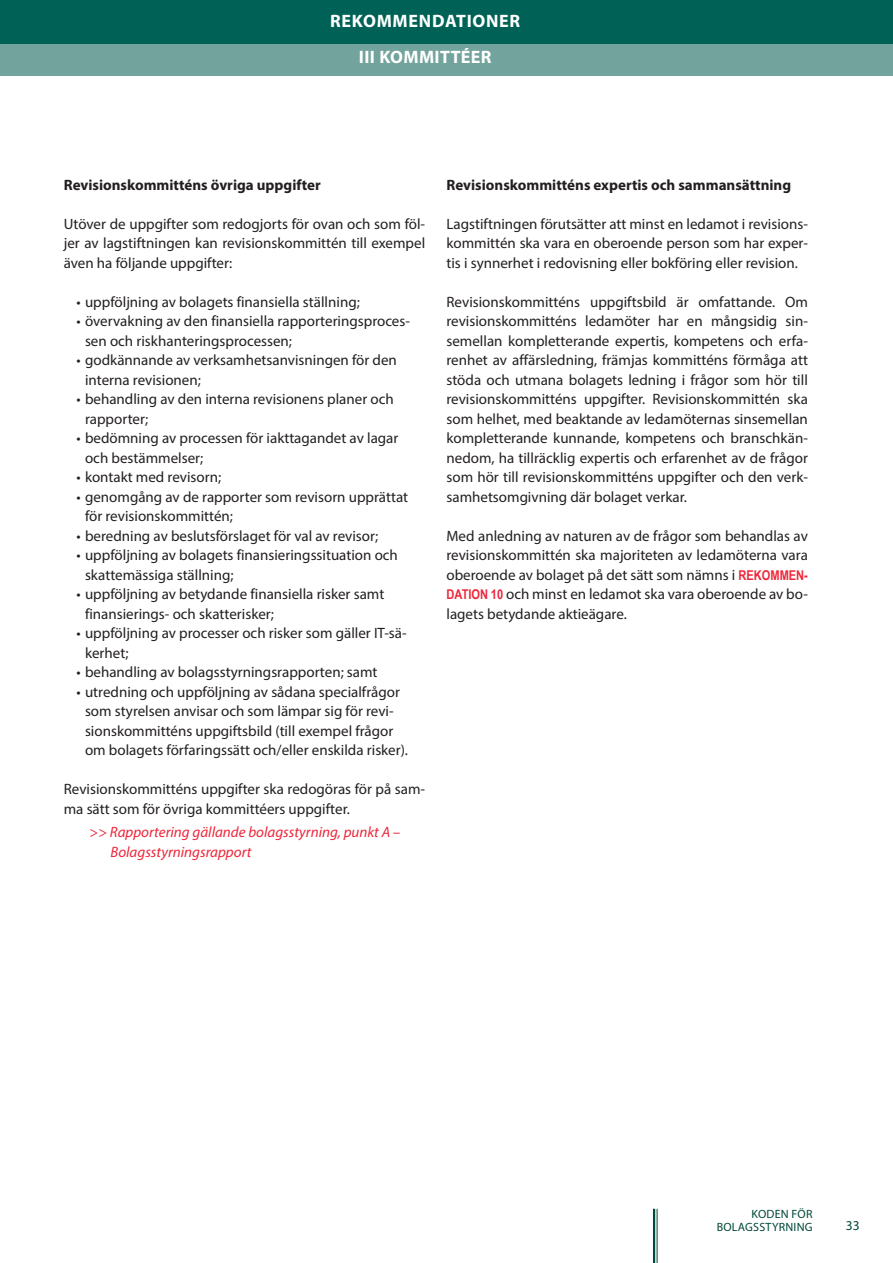
<style>
.page{position:relative;width:893px;height:1263px;background:#fff}
.page>*{position:absolute;margin:0;border:0;box-sizing:border-box;transform-origin:0 0}
.t1{font:700 18px "Myriad Pro";letter-spacing:.03em;color:#fff}
.Leipäteksti{font:15px/19.5px "Myriad Pro";color:#231f20}
.Leipäteksti-2{font:700 15px "Myriad Pro";color:#231f20}
.leipätekstin_nostosu{font:italic 15px/19.5px "Myriad Pro";color:#ee2539}
.t2{font:13.5px "Myriad Pro";color:#004839}
.t3{font:12px/13.5px "Myriad Pro";letter-spacing:.02em;color:#004839;text-align:right}
.s1{font-family:"Arial Narrow";font-weight:700;font-size:13.5px;color:#ee2539}
</style>
<div class="page">
<div style="left:0;top:34px;width:893px;height:42px;background:#72a39c"></div>
<div style="left:0;top:0;width:893px;height:43px;background:#006256"></div>
<hr style="left:653px;top:1209px;width:2px;height:54px;background:#004839">
<hr style="left:657px;top:1209px;width:1px;height:54px;background:#004839">
<p class="t1" style="left:330px;top:9px;width:192px">REKOMMENDATIONER</p>
<p class="t1" style="left:359px;top:46px;width:134px">III KOMMITTÉER</p>
<p class="Leipäteksti-2" style="left:64px;top:175px;width:259px">Revisionskommitténs övriga uppgifter</p>
<p class="Leipäteksti" style="left:64px;top:214px;width:363px;text-align:justify">Utöver de uppgifter som redogjorts för ovan och som föl&shy;jer av lagstiftningen kan revisionskommittén till exempel även ha följande uppgifter:</p>
<p class="Leipäteksti" style="left:77px;top:292px;width:285px">• uppföljning av bolagets finansiella ställning;</p>
<p class="Leipäteksti" style="left:85px;top:311px;width:326px;text-indent:-9px">• övervakning av den finansiella rapporteringsproces&shy;sen och riskhanteringsprocessen;</p>
<p class="Leipäteksti" style="left:85px;top:350px;width:313px;text-indent:-9px">• godkännande av verksamhetsanvisningen för den interna revisionen;</p>
<p class="Leipäteksti" style="left:85px;top:389px;width:310px;text-indent:-9px">• behandling av den interna revisionens planer och rapporter;</p>
<p class="Leipäteksti" style="left:85px;top:428px;width:315px;text-indent:-9px">• bedömning av processen för iakttagandet av lagar och bestämmelser;</p>
<p class="Leipäteksti" style="left:77px;top:467px;width:146px">• kontakt med revisorn;</p>
<p class="Leipäteksti" style="left:85px;top:487px;width:325px;text-indent:-9px">• genomgång av de rapporter som revisorn upprättat för revisionskommittén;</p>
<p class="Leipäteksti" style="left:77px;top:526px;width:303px">• beredning av beslutsförslaget för val av revisor;</p>
<p class="Leipäteksti" style="left:85px;top:545px;width:314px;text-indent:-9px">• uppföljning av bolagets finansieringssituation och skattemässiga ställning;</p>
<p class="Leipäteksti" style="left:85px;top:584px;width:301px;text-indent:-9px">• uppföljning av betydande finansiella risker samt finansierings- och skatterisker;</p>
<p class="Leipäteksti" style="left:85px;top:623px;width:323px;text-indent:-9px">• uppföljning av processer och risker som gäller IT-sä&shy;kerhet;</p>
<p class="Leipäteksti" style="left:77px;top:662px;width:302px">• behandling av bolagsstyrningsrapporten; samt</p>
<p class="Leipäteksti" style="left:77px;top:682px;width:333px;text-align:center">• utredning och uppföljning av sådana specialfrågor som styrelsen anvisar och som lämpar sig för revi&shy;sionskommitténs uppgiftsbild (till exempel frågor om bolagets förfaringssätt och/eller enskilda risker).</p>
<p class="Leipäteksti" style="left:64px;top:779px;width:363px">Revisionskommitténs uppgifter ska redogöras för på sam&shy;ma sätt som för övriga kommittéers uppgifter.</p>
<p class="leipätekstin_nostosu" style="left:111px;top:822px;width:291px;text-indent:-21px">&gt;&gt; Rapportering gällande bolagsstyrning, punkt A –<br>Bolagsstyrningsrapport</p>
<p class="Leipäteksti-2" style="left:446px;top:175px;width:346px">Revisionskommitténs expertis och sammansättning</p>
<p class="Leipäteksti" style="left:446px;top:214px;width:363px;text-align:justify">Lagstiftningen förutsätter att minst en ledamot i revisions&shy;kommittén ska vara en oberoende person som har exper&shy;tis i synnerhet i redovisning eller bokföring eller revision.</p>
<p class="Leipäteksti" style="left:446px;top:292px;width:363px;text-align:justify">Revisionskommitténs uppgiftsbild är omfattande. Om revisionskommitténs ledamöter har en mångsidig sin&shy;semellan kompletterande expertis, kompetens och erfa&shy;renhet av affärsledning, främjas kommitténs förmåga att stöda och utmana bolagets ledning i frågor som hör till revisionskommitténs uppgifter. Revisionskommittén ska som helhet, med beaktande av ledamöternas sinsemellan kompletterande kunnande, kompetens och branschkän&shy;nedom, ha tillräcklig expertis och erfarenhet av de frågor som hör till revisionskommitténs uppgifter och den verk&shy;samhetsomgivning där bolaget verkar.</p>
<p class="Leipäteksti" style="left:446px;top:526px;width:363px;text-align:justify">Med anledning av naturen av de frågor som behandlas av revisionskommittén ska majoriteten av ledamöterna vara oberoende av bolaget på det sätt som nämns i <span class="s1">REKOMMEN-DATION 10</span> och minst en ledamot ska vara oberoende av bo&shy;lagets betydande aktieägare.</p>
<p class="t3" style="left:717px;top:1207px;width:97px">KODEN FÖR<br>BOLAGSSTYRNING</p>
<p class="t2" style="left:846px;top:1217px;width:15px">33</p>
</div>
